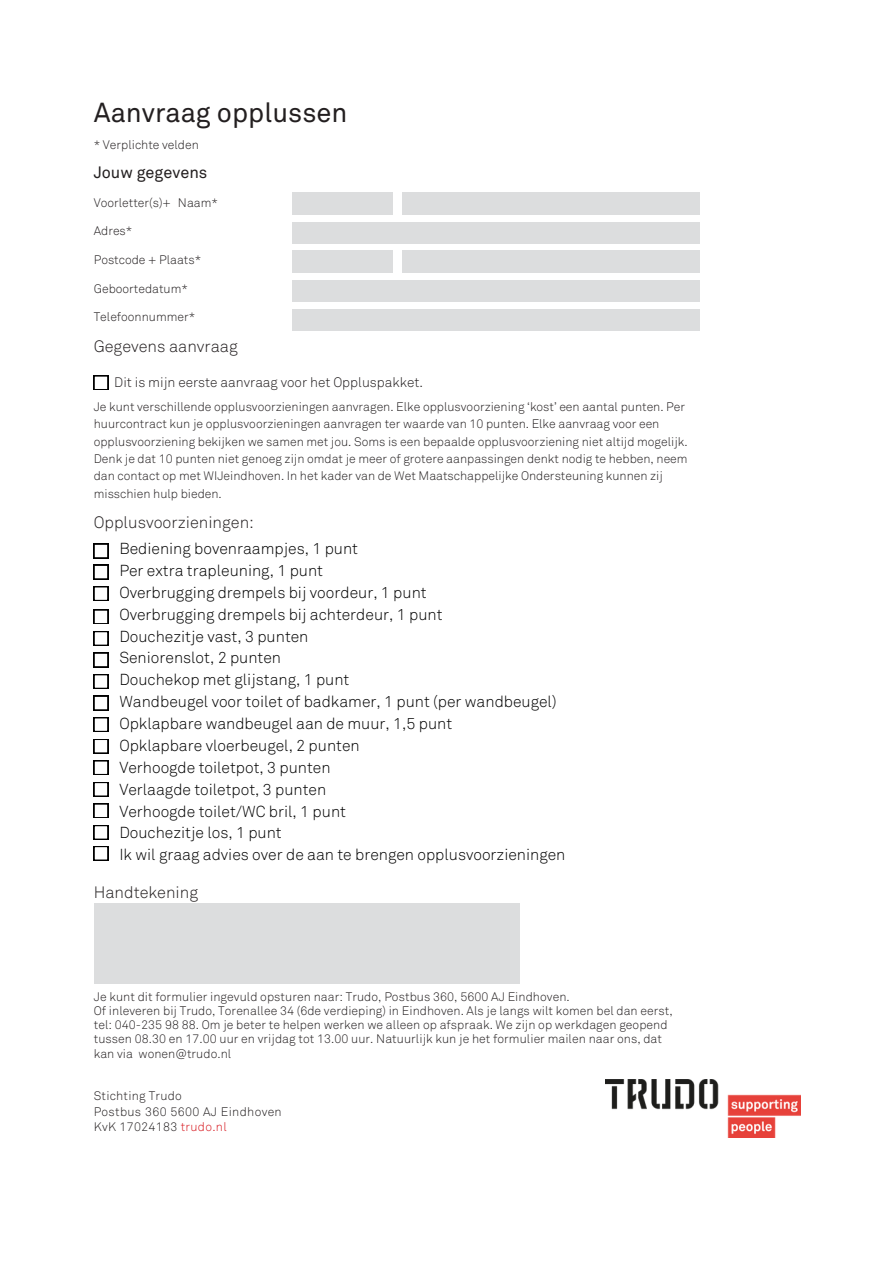
<style>
.page{position:relative;width:894px;height:1263px;background:#fff}
.page>*{position:absolute;margin:0;border:0;box-sizing:border-box;transform-origin:0 0}
.t1{font:27.15px "Akkurat Pro";color:#231f20}
.t2{font:300 16.35px "Akkurat Pro";color:#231f20}
.t3{font:16.35px "Akkurat Pro";color:#231f20}
.t4{font:300 15.75px "Akkurat Pro";color:#000}
.t5{font:300 13.65px "Akkurat Pro";color:#231f20}
.t6{font:300 12.3px/17.4px "Akkurat Pro";color:#231f20}
.t7{font:300 12.3px/15.3px "Akkurat Pro";letter-spacing:.025em;color:#231f20}
.t8{font:300 12.3px "Akkurat Pro";letter-spacing:.02em;color:#231f20}
.s1{color:#d71920}
</style>
<div class="page">
<div style="left:94px;top:903px;width:425px;height:81px;background:#dcddde"></div>
<div style="left:292px;top:281px;width:407px;height:21px;background:#dcddde"></div>
<div style="left:292px;top:310px;width:407px;height:21px;background:#dcddde"></div>
<div style="left:292px;top:222px;width:407px;height:21px;background:#dcddde"></div>
<div style="left:403px;top:251px;width:296px;height:21px;background:#dcddde"></div>
<div style="left:403px;top:193px;width:296px;height:21px;background:#dcddde"></div>
<div style="left:292px;top:251px;width:101px;height:21px;background:#dcddde"></div>
<div style="left:292px;top:193px;width:101px;height:21px;background:#dcddde"></div>
<img style="left:605px;top:1079px;width:195px;height:59px">
<svg style="left:94px;top:544px;width:14px;height:14px"></svg>
<svg style="left:94px;top:565px;width:14px;height:14px"></svg>
<svg style="left:94px;top:586px;width:14px;height:15px"></svg>
<svg style="left:94px;top:610px;width:14px;height:14px"></svg>
<div style="left:94px;top:631px;width:14px;height:15px;background:#000"></div>
<svg style="left:94px;top:632px;width:14px;height:13px"></svg>
<svg style="left:94px;top:653px;width:14px;height:14px"></svg>
<svg style="left:94px;top:674px;width:14px;height:15px"></svg>
<svg style="left:94px;top:696px;width:14px;height:14px"></svg>
<svg style="left:94px;top:717px;width:14px;height:15px"></svg>
<svg style="left:94px;top:739px;width:14px;height:14px"></svg>
<svg style="left:94px;top:760px;width:14px;height:15px"></svg>
<svg style="left:94px;top:782px;width:14px;height:14px"></svg>
<svg style="left:94px;top:804px;width:14px;height:14px"></svg>
<div style="left:94px;top:825px;width:14px;height:15px;background:#000"></div>
<svg style="left:94px;top:826px;width:14px;height:13px"></svg>
<svg style="left:94px;top:376px;width:14px;height:14px"></svg>
<svg style="left:94px;top:846px;width:14px;height:14px"></svg>
<p class="t1" style="left:94px;top:100px;width:255px">Aanvraag opplussen</p>
<p class="t6" style="left:94px;top:137px;width:107px">* Verplichte velden</p>
<p class="t3" style="left:94px;top:165px;width:115px">Jouw gegevens</p>
<p class="t6" style="left:94px;top:195px;width:126px">Voorletter(s)+ Naam*</p>
<p class="t6" style="left:94px;top:223px;width:40px">Adres*</p>
<p class="t6" style="left:94px;top:252px;width:109px">Postcode + Plaats*</p>
<p class="t6" style="left:94px;top:280px;width:96px">Geboortedatum*</p>
<p class="t6" style="left:94px;top:309px;width:103px">Telefoonnummer*</p>
<p class="t2" style="left:94px;top:339px;width:145px">Gegevens aanvraag</p>
<p class="t5" style="left:114px;top:376px;width:310px">Dit is mijn eerste aanvraag voor het Oppluspakket.</p>
<p class="t6" style="left:94px;top:399px;width:595px">Je kunt verschillende opplusvoorzieningen aanvragen. Elke opplusvoorziening ‘kost’ een aantal punten. Per huurcontract kun je opplusvoorzieningen aanvragen ter waarde van 10 punten. Elke aanvraag voor een opplusvoorziening bekijken we samen met jou. Soms is een bepaalde opplusvoorziening niet altijd mogelijk.</p>
<p class="t6" style="left:94px;top:451px;width:595px">Denk je dat 10 punten niet genoeg zijn omdat je meer of grotere aanpassingen denkt nodig te hebben, neem dan contact op met WIJeindhoven. In het kader van de Wet Maatschappelijke Ondersteuning kunnen zij misschien hulp bieden.</p>
<p class="t2" style="left:94px;top:516px;width:162px">Opplusvoorzieningen:</p>
<p class="t4" style="left:119px;top:542px;width:240px">Bediening bovenraampjes, 1 punt</p>
<p class="t4" style="left:119px;top:564px;width:205px">Per extra trapleuning, 1 punt</p>
<p class="t4" style="left:119px;top:585px;width:309px">Overbrugging drempels bij voordeur, 1 punt</p>
<p class="t4" style="left:119px;top:607px;width:324px">Overbrugging drempels bij achterdeur, 1 punt</p>
<p class="t4" style="left:119px;top:629px;width:190px">Douchezitje vast, 3 punten</p>
<p class="t4" style="left:119px;top:651px;width:163px">Seniorenslot, 2 punten</p>
<p class="t4" style="left:119px;top:673px;width:231px">Douchekop met glijstang, 1 punt</p>
<p class="t4" style="left:119px;top:695px;width:438px">Wandbeugel voor toilet of badkamer, 1 punt (per wandbeugel)</p>
<p class="t4" style="left:119px;top:717px;width:334px">Opklapbare wandbeugel aan de muur, 1,5 punt</p>
<p class="t4" style="left:119px;top:739px;width:242px">Opklapbare vloerbeugel, 2 punten</p>
<p class="t4" style="left:119px;top:760px;width:213px">Verhoogde toiletpot, 3 punten</p>
<p class="t4" style="left:119px;top:782px;width:208px">Verlaagde toiletpot, 3 punten</p>
<p class="t4" style="left:119px;top:804px;width:228px">Verhoogde toilet/WC bril, 1 punt</p>
<p class="t4" style="left:119px;top:826px;width:164px">Douchezitje los, 1 punt</p>
<p class="t4" style="left:119px;top:848px;width:447px">Ik wil graag advies over de aan te brengen opplusvoorzieningen</p>
<p class="t2" style="left:94px;top:885px;width:106px">Handtekening</p>
<p class="t6" style="left:94px;top:988px;width:477px">Je kunt dit formulier ingevuld opsturen naar: Trudo, Postbus 360, 5600 AJ Eindhoven.</p>
<p class="t6" style="left:94px;top:1004px;width:580px;line-height:14.2px">Of inleveren bij Trudo, Torenallee 34 (6de verdieping) in Eindhoven. Als je langs wilt komen bel dan eerst, tel: 040-235 98 88. Om je beter te helpen werken we alleen op afspraak. We zijn op werkdagen geopend tussen 08.30 en 17.00 uur en vrijdag tot 13.00 uur. Natuurlijk kun je het formulier mailen naar ons, dat kan via wonen@trudo.nl</p>
<p class="t8" style="left:94px;top:1091px;width:90px">Stichting Trudo</p>
<p class="t7" style="left:94px;top:1104px;width:189px">Postbus 360 5600 AJ Eindhoven<br>KvK 17024183 <span class="s1">trudo.nl</span></p>
</div>
